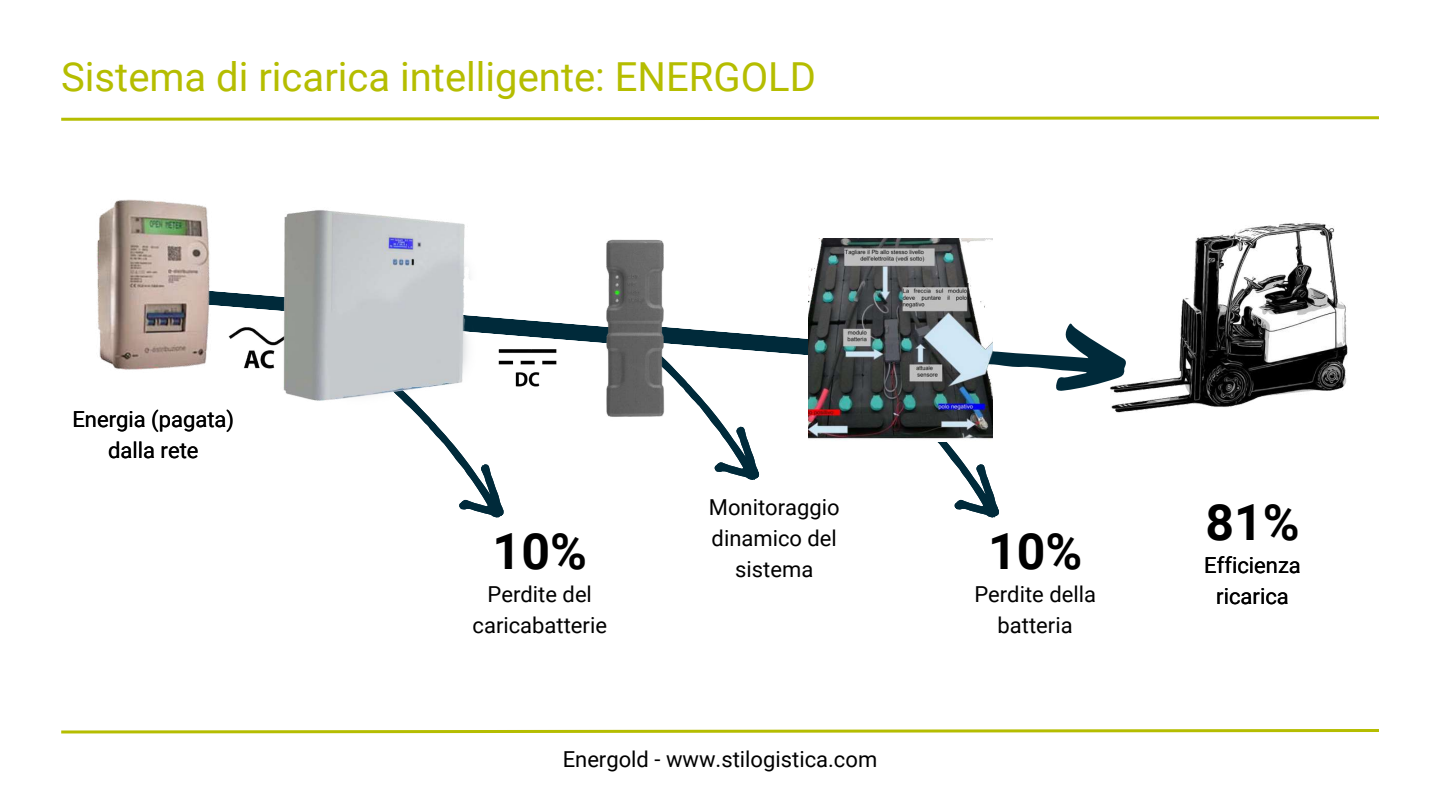
<style>
.page{position:relative;width:1440px;height:810px;background:#fff}
.page>*{position:absolute;margin:0;border:0;box-sizing:border-box;transform-origin:0 0}
.t1{font:700 50px "Roboto";color:#000}
.t2{font:40px "Roboto";color:#b5bd00}
.t3{font:22px/30.8px "Roboto";color:#000;text-align:center}
</style>
<div class="page">
<svg style="left:61px;top:116px;width:1318px;height:5px"></svg>
<svg style="left:61px;top:729px;width:1318px;height:5px"></svg>
<img style="left:97px;top:199px;width:113px;height:171px">
<img style="left:808px;top:238px;width:185px;height:49px">
<svg style="left:168px;top:287px;width:880px;height:231px"></svg>
<img style="left:599px;top:239px;width:72px;height:187px">
<img style="left:1048px;top:223px;width:300px;height:190px">
<img style="left:273px;top:210px;width:239px;height:198px">
<h2 class="t2" style="left:61px;top:54px;width:756px">Sistema di ricarica intelligente: ENERGOLD</h2>
<p class="t3" style="left:72px;top:404px;width:163px">Energia (pagata) dalla rete</p>
<h1 class="t1" style="left:493px;top:522px;width:96px">10%</h1>
<p class="t3" style="left:473px;top:579px;width:136px">Perdite del caricabatterie</p>
<p class="t3" style="left:709px;top:492px;width:132px">Monitoraggio dinamico del sistema</p>
<p class="t3" style="left:563px;top:744px;width:316px">Energold - www.stilogistica.com</p>
<h1 class="t1" style="left:988px;top:522px;width:96px">10%</h1>
<p class="t3" style="left:974px;top:579px;width:123px">Perdite della batteria</p>
<h1 class="t1" style="left:1205px;top:494px;width:96px">81%</h1>
<p class="t3" style="left:1204px;top:551px;width:98px">Efficienza ricarica</p>
</div>
